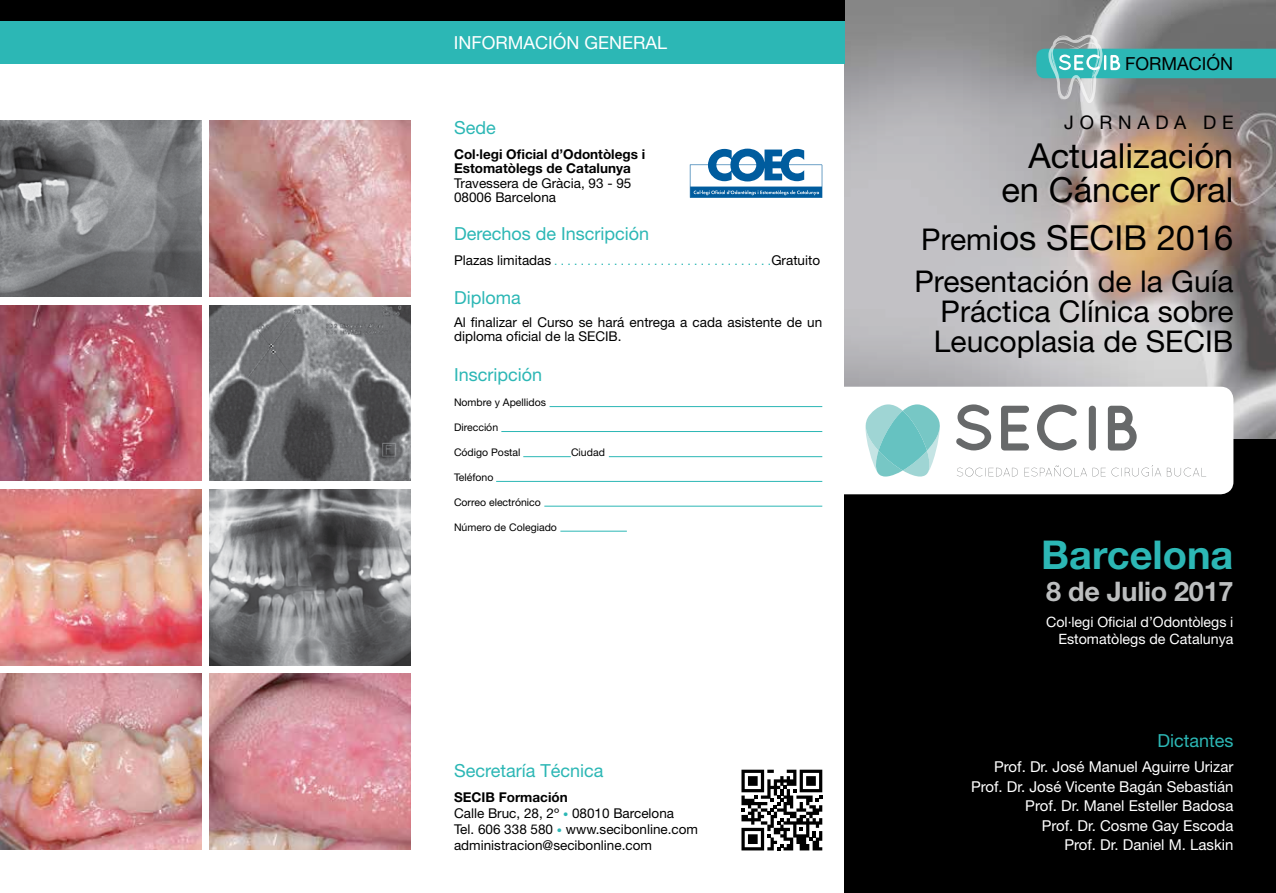
<style>
.page{position:relative;width:1276px;height:893px;background:#fff}
.page>*{position:absolute;margin:0;border:0;box-sizing:border-box;transform-origin:0 0}
.t1{font:700 39.75px "Helvetica Neue";color:#2cb7b5}
.t2{font:34.5px/34.5px "Helvetica Neue";color:#000;text-align:right}
.t3{font:30px/30px "Helvetica Neue";color:#000;text-align:justify}
.t4{font:700 27px "Helvetica Neue";letter-spacing:-.01em;color:#bcbebf}
.t5{font:18.75px "Helvetica Neue";color:#000}
.t6{font:18px "Helvetica Neue";color:#2cb7b5}
.t7{font:18px "Helvetica Neue";color:#fff}
.t8{font:18px "Helvetica Neue";color:#000}
.t9{font:15px/19.5px "Helvetica Neue";color:#fff;text-align:right}
.t10{font:14.25px/17.1px "Helvetica Neue";color:#fff;text-align:right}
.t11{font:13.5px/16.2px "Helvetica Neue";color:#000}
.t12{font:700 13.5px/14.2px "Helvetica Neue";color:#000}
.t13{font:12px "Helvetica Neue";color:#2cb7b5}
.t14{font:10.5px "Helvetica Neue";color:#000}
.s1{font-size:13.5px;color:#000}
.s2{font-weight:700}
.s3{font-size:10.5px;color:#2cb7b5}
.s4{font-size:30px}
</style>
<div class="page">
<img style="left:844px;top:0;width:432px;height:439px">
<div style="left:0;top:0;width:844px;height:22px;background:#000"></div>
<div style="left:0;top:21px;width:844px;height:43px;background:#2cb7b5"></div>
<svg style="left:741px;top:770px;width:81px;height:80px"></svg>
<hr style="left:549px;top:406px;width:273px;height:1px;background:#2cb7b5">
<hr style="left:501px;top:431px;width:321px;height:1px;background:#2cb7b5">
<hr style="left:609px;top:456px;width:213px;height:1px;background:#2cb7b5">
<hr style="left:523px;top:456px;width:48px;height:1px;background:#2cb7b5">
<hr style="left:496px;top:481px;width:326px;height:1px;background:#2cb7b5">
<hr style="left:544px;top:506px;width:278px;height:1px;background:#2cb7b5">
<hr style="left:560px;top:531px;width:67px;height:1px;background:#2cb7b5">
<svg style="left:690px;top:149px;width:132px;height:49px"></svg>
<div style="left:844px;top:439px;width:432px;height:454px;background:#000"></div>
<div style="left:831px;top:387px;width:402px;height:107px;background:#fff;border-radius:13px"></div>
<svg style="left:865px;top:404px;width:75px;height:73px"></svg>
<svg style="left:956px;top:404px;width:35px;height:46px"></svg>
<svg style="left:1001px;top:406px;width:28px;height:44px"></svg>
<svg style="left:1037px;top:404px;width:40px;height:46px"></svg>
<div style="left:1088px;top:406px;width:8px;height:44px;background:#67696a;border-radius:4px"></div>
<svg style="left:1108px;top:406px;width:28px;height:44px"></svg>
<svg style="left:957px;top:468px;width:61px;height:9px"></svg>
<svg style="left:1024px;top:465px;width:81px;height:12px"></svg>
<svg style="left:1111px;top:465px;width:50px;height:11px"></svg>
<svg style="left:1167px;top:468px;width:35px;height:8px"></svg>
<svg style="left:1036px;top:35px;width:240px;height:68px;background:#679d9c"></svg>
<img style="left:0;top:121px;width:201px;height:176px">
<img style="left:210px;top:121px;width:200px;height:176px">
<img style="left:0;top:305px;width:201px;height:176px">
<img style="left:210px;top:305px;width:200px;height:176px">
<img style="left:0;top:489px;width:201px;height:176px">
<img style="left:210px;top:489px;width:200px;height:176px">
<img style="left:0;top:674px;width:201px;height:176px">
<img style="left:210px;top:674px;width:200px;height:176px">
<h3 class="t7" style="left:454px;top:32px;width:215px">Información general</h3>
<h3 class="t6" style="left:454px;top:117px;width:43px">Sede</h3>
<p class="t12" style="left:454px;top:147px;width:193px">Col·legi Oficial d’Odontòlegs i<br>Estomatòlegs de Catalunya</p>
<p class="t11" style="left:454px;top:176px;width:179px;line-height:14.2px">Travessera de Gràcia, 93 - 95<br>08006 Barcelona</p>
<h3 class="t6" style="left:454px;top:223px;width:197px">Derechos de Inscripción</h3>
<p class="t13" style="left:454px;top:253px;width:368px"><span class="s1">Plazas limitadas</span> . . . . . . . . . . . . . . . . . . . . . . . . . . . . . . . . <span class="s1">Gratuito</span></p>
<h3 class="t6" style="left:454px;top:287px;width:68px">Diploma</h3>
<p class="t11" style="left:454px;top:315px;width:370px;line-height:14.2px">Al finalizar el Curso se hará entrega a cada asistente de un diploma oficial de la SECIB.</p>
<h3 class="t6" style="left:454px;top:363px;width:90px">Inscripción</h3>
<p class="t14" style="left:454px;top:396px;width:93px">Nombre y Apellidos</p>
<p class="t14" style="left:454px;top:421px;width:46px">Dirección</p>
<p class="t14" style="left:454px;top:446px;width:68px">Código Postal</p>
<p class="t14" style="left:571px;top:446px;width:35px">Ciudad</p>
<p class="t14" style="left:454px;top:471px;width:41px">Teléfono</p>
<p class="t14" style="left:454px;top:496px;width:88px">Correo electrónico</p>
<p class="t14" style="left:454px;top:521px;width:104px">Número de Colegiado</p>
<h3 class="t6" style="left:454px;top:760px;width:151px">Secretaría Técnica</h3>
<p class="t11" style="left:454px;top:789px;width:246px"><span class="s2">SECIB Formación<br></span>Calle Bruc, 28, 2º <span class="s3">•</span> 08010 Barcelona<br>Tel. 606 338 580 <span class="s3">•</span> www.secibonline. com administracion@secibonline.com</p>
<h3 class="t8" style="left:1125px;top:53px;width:14px">FORMAC</h3>
<h3 class="t8" style="left:1202px;top:53px;width:18px">IÓN</h3>
<h3 class="t5" style="left:1064px;top:111px;width:34px">J ORNA</h3>
<h3 class="t5" style="left:1155px;top:111px;width:80px">DA de</h3>
<h2 class="t2" style="left:1001px;top:138px;width:233px">Actualización en Cáncer Oral</h2>
<h2 class="t2" style="left:921px;top:220px;width:314px"><span class="s4">Prem</span>ios SECIB 2016</h2>
<h3 class="t3" style="left:934px;top:266px;width:301px;text-indent:-19px">Presentación de la Guía Práctica Clínica sobre Leucoplasia de SECIB</h3>
<h1 class="t1" style="left:1041px;top:531px;width:194px">Barcelona</h1>
<h3 class="t4" style="left:1046px;top:575px;width:189px">8 de Julio 2017</h3>
<p class="t10" style="left:1046px;top:613px;width:189px">Col·legi Oficial d’Odontòlegs i<br>Estomatòlegs de Catalunya</p>
<h3 class="t6" style="left:1157px;top:729px;width:78px">Dictantes</h3>
<p class="t9" style="left:971px;top:757px;width:264px">Prof. Dr. José M anuel Aguirre Urizar<br>Prof. Dr. José Vicente Bagán Sebastián<br>Prof. Dr. M anel Esteller Badosa<br>Prof. Dr. Cosme Gay Escoda<br>Prof. Dr. Daniel M. Laskin</p>
</div>
